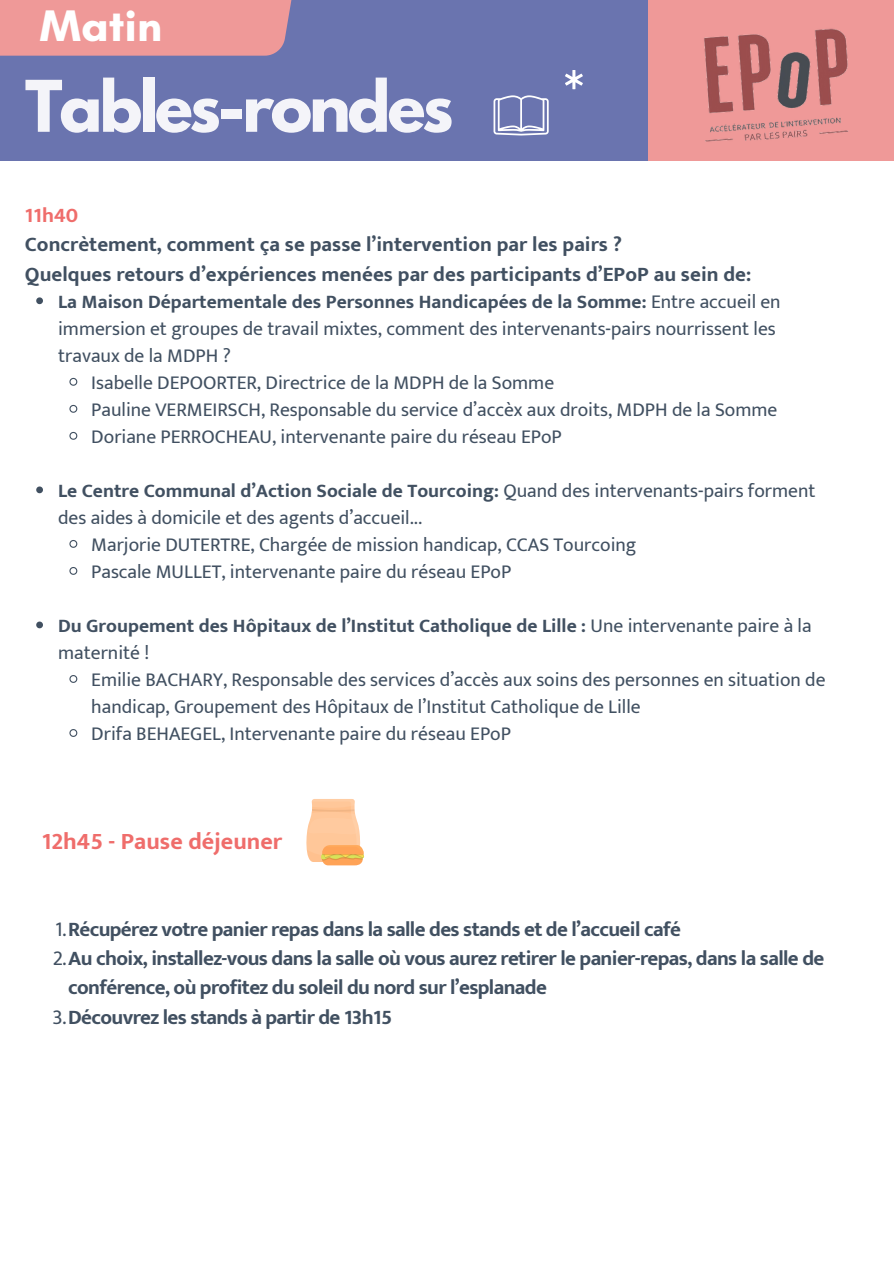
<style>
.page{position:relative;width:894px;height:1264px;background:#fff}
.page>*{position:absolute;margin:0;border:0;box-sizing:border-box;transform-origin:0 0}
.t1{font:700 63px "League Spartan";letter-spacing:-.05em;color:#f4f4f9}
.t2{font:700 45px "Glacial Indifference";color:#fff}
.t3{font:700 24px "Mukta";color:#ef6d6b}
.t4{font:700 21px/29.2px "Mukta";letter-spacing:-.03em;color:#415061}
.t5{font:700 21px/29.2px "Mukta";color:#415061}
.t6{font:19.5px/27px "Mukta";color:#415061}
.t7{font:700 19.5px/27px "Mukta";color:#415061}
.s1{color:#ef6d6b}
.s2{font-weight:700}
.s3{font-weight:400}
</style>
<div class="page">
<div style="left:0;top:0;width:654px;height:160px;background:#6a74af"></div>
<div style="left:648px;top:0;width:245px;height:161px;background:#ef9998"></div>
<img style="left:704px;top:28px;width:145px;height:114px">
<div style="left:0;top:0;width:292px;height:56px;background:#ef9998"></div>
<svg style="left:306px;top:799px;width:59px;height:66px"></svg>
<svg style="left:36px;top:297px;width:7px;height:7px"></svg>
<svg style="left:69px;top:377px;width:9px;height:9px"></svg>
<svg style="left:69px;top:404px;width:9px;height:9px"></svg>
<svg style="left:69px;top:431px;width:9px;height:9px"></svg>
<svg style="left:36px;top:486px;width:7px;height:7px"></svg>
<svg style="left:69px;top:540px;width:9px;height:8px"></svg>
<svg style="left:69px;top:567px;width:9px;height:8px"></svg>
<svg style="left:36px;top:621px;width:7px;height:7px"></svg>
<svg style="left:69px;top:675px;width:9px;height:8px"></svg>
<svg style="left:69px;top:729px;width:9px;height:8px"></svg>
<svg style="left:493px;top:95px;width:55px;height:40px"></svg>
<svg style="left:565px;top:70px;width:17px;height:19px"></svg>
<p class="t2" style="left:40px;top:-2px;width:124px">Matin</p>
<p class="t1" style="left:25px;top:75px;width:430px">Tables-rondes</p>
<p class="t5" style="left:25px;top:200px;width:727px"><span class="s1">11h40<br></span>Concrètement, comment ça se passe l’intervention par les pairs ?<br>Quelques retours d’expériences menées par des participants d’EPoP au sein de:</p>
<p class="t6" style="left:58px;top:287px;width:723px"><span class="s2">La Maison Départementale des Personnes Handicapées de la Somme:</span> Entre accueil en immersion et groupes de travail mixtes, comment des intervenants-pairs nourrissent les travaux de la MDPH ?</p>
<h1 class="t6" style="left:91px;top:368px;width:464px">Isabelle DEPOORTER, Directrice de la MDPH de la Somme</h1>
<p class="t6" style="left:91px;top:395px;width:687px">Pauline VERMEIRSCH, Responsable du service d’accèx aux droits, MDPH de la Somme</p>
<h4 class="t6" style="left:91px;top:422px;width:472px">Doriane PERROCHEAU, intervenante paire du réseau EPoP</h4>
<p class="t6" style="left:58px;top:476px;width:758px"><span class="s2">Le Centre Communal d’Action Sociale de Tourcoing:</span> Quand des intervenants-pairs forment des aides à domicile et des agents d’accueil...</p>
<p class="t6" style="left:91px;top:530px;width:546px">Marjorie DUTERTRE, Chargée de mission handicap, CCAS Tourcoing</p>
<p class="t6" style="left:91px;top:557px;width:421px">Pascale MULLET, intervenante paire du réseau EPoP</p>
<p class="t7" style="left:58px;top:611px;width:754px">Du Groupement des Hôpitaux de l’Institut Catholique de Lille : <span class="s3">Une intervenante paire à la maternité !</span></p>
<p class="t6" style="left:91px;top:665px;width:735px">Emilie BACHARY, Responsable des services d’accès aux soins des personnes en situation de handicap, Groupement des Hôpitaux de l’Institut Catholique de Lille</p>
<p class="t6" style="left:91px;top:719px;width:421px">Drifa BEHAEGEL, Intervenante paire du réseau EPoP</p>
<p class="t3" style="left:42px;top:827px;width:242px">12h45 - Pause déjeuner</p>
<p class="t4" style="left:55px;top:914px;width:627px"><span class="s3">1.</span>Récupérez votre panier repas dans la salle des stands et de l’accueil café</p>
<p class="t4" style="left:68px;top:943px;width:757px;text-indent:-15px"><span class="s3">2.</span>Au choix, installez-vous dans la salle où vous aurez retirer le panier-repas, dans la salle de conférence, où profitez du soleil du nord sur l’esplanade</p>
<p class="t4" style="left:53px;top:1001px;width:341px"><span class="s3">3.</span>Découvrez les stands à partir de 13h15</p>
</div>
